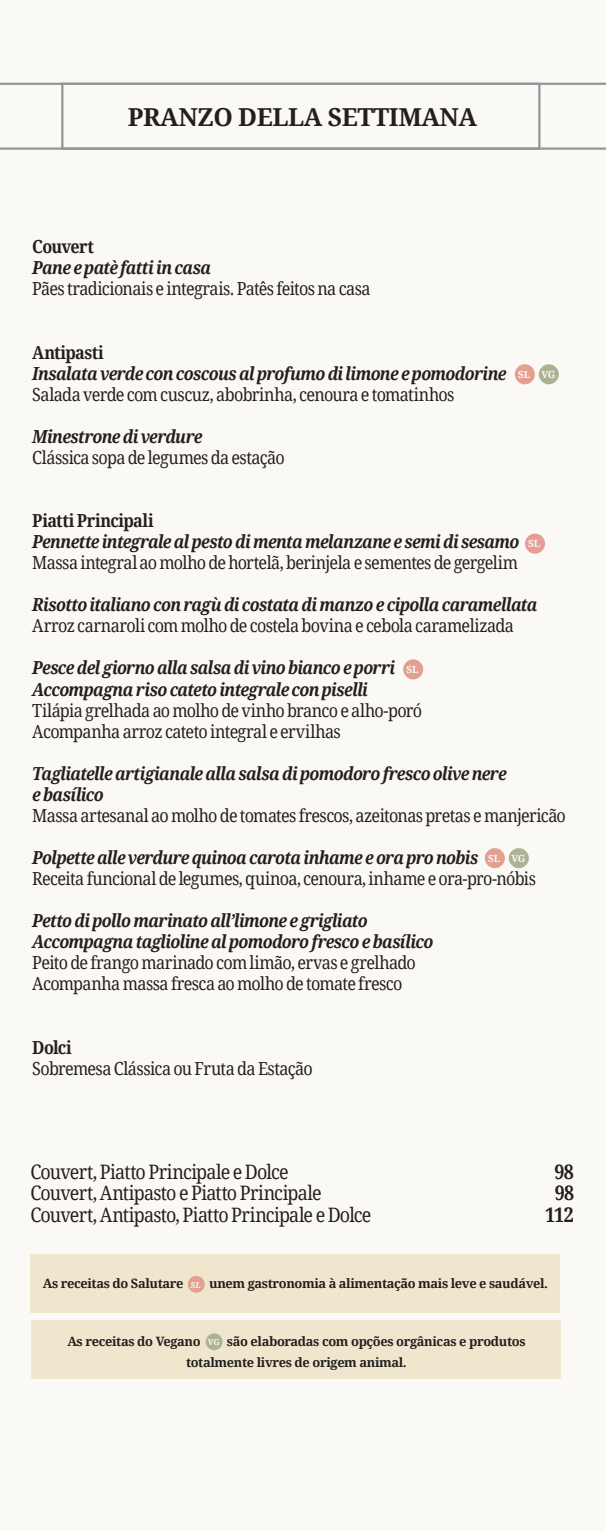
<style>
.page{position:relative;width:606px;height:1531px;background:#fbf9f5}
.page>*{position:absolute;margin:0;border:0;box-sizing:border-box;transform-origin:0 0}
.t1{font:700 24.75px "Droid Serif";letter-spacing:-.02em;color:#231f20}
.t2{font:700 20.03px "Droid Serif";color:#231f20;scale:.9 1}
.t3{font:19.8px "Droid Serif";letter-spacing:-.045em;color:#231f20;scale:.9 1}
.t4{font:700 19.8px "Droid Serif";color:#231f20;scale:.9 1}
.t5{font:italic 700 18px/21.2px "Droid Serif";letter-spacing:-.045em;color:#231f20;scale:.9 1}
.t6{font:18px "Droid Serif";letter-spacing:-.04em;color:#231f20;scale:.9 1}
.t7{font:700 18px "Droid Serif";letter-spacing:-.035em;color:#231f20;scale:.9 1}
.t8{font:700 12.83px/21.4px "Droid Serif";letter-spacing:-.03em;color:#231f20}
.t9{font:700 9.9px "Droid Serif";letter-spacing:-.015em;color:#fcf8f6}
.t10{font:italic 700 8.33px "Droid Serif";color:#fcf8f6}
.t11{font:700 8.33px "Droid Serif";color:#fcf8f6}
.s1{font-weight:400;font-style:normal}
</style>
<div class="page">
<svg style="left:0;top:83px;width:606px;height:67px"></svg>
<div style="left:30px;top:1254px;width:530px;height:58px;background:#f0e6cd"></div>
<div style="left:188px;top:1276px;width:17px;height:17px;background:#e3a090;border-radius:50%"></div>
<div style="left:31px;top:1320px;width:530px;height:59px;background:#f0e6cd"></div>
<div style="left:206px;top:1333px;width:17px;height:17px;background:#acb394;border-radius:50%"></div>
<div style="left:515px;top:364px;width:20px;height:20px;background:#e3a090;border-radius:50%"></div>
<div style="left:539px;top:364px;width:20px;height:20px;background:#acb394;border-radius:50%"></div>
<div style="left:485px;top:848px;width:20px;height:20px;background:#e3a090;border-radius:50%"></div>
<div style="left:509px;top:848px;width:20px;height:20px;background:#acb394;border-radius:50%"></div>
<div style="left:525px;top:534px;width:20px;height:20px;background:#e3a090;border-radius:50%"></div>
<div style="left:403px;top:659px;width:20px;height:20px;background:#e3a090;border-radius:50%"></div>
<p class="t1" style="left:128px;top:100px;width:351px">PRANZO DELLA SETTIMANA</p>
<p class="t7" style="left:32px;top:234px;width:70px">Couvert</p>
<p class="t5" style="left:32px;top:257px;width:200px">Pane e patè fatti in casa</p>
<p class="t6" style="left:32px;top:276px;width:377px">Pães tradicionais e integrais. Patês feitos na casa</p>
<p class="t7" style="left:32px;top:339px;width:81px">Antipasti</p>
<p class="t5" style="left:32px;top:362px;width:528px">Insalata verde con coscous al profumo di limone e pomodorine</p>
<p class="t6" style="left:32px;top:382px;width:470px">Salada verde com cuscuz, abobrinha, cenoura e tomatinhos</p>
<p class="t5" style="left:32px;top:425px;width:190px">Minestrone di verdure</p>
<p class="t6" style="left:32px;top:445px;width:282px">Clássica sopa de legumes da estação</p>
<p class="t9" style="left:518px;top:368px;width:14px">SL</p>
<p class="t9" style="left:541px;top:368px;width:16px">VG</p>
<p class="t7" style="left:32px;top:508px;width:136px">Piatti Principali</p>
<p class="t5" style="left:32px;top:530px;width:543px">Pennette integrale al pesto di menta melanzane e semi di sesamo</p>
<p class="t6" style="left:32px;top:550px;width:541px">Massa integral ao molho de hortelã, berinjela e sementes de gergelim</p>
<p class="t5" style="left:32px;top:594px;width:563px">Risotto italiano con ragù di costata di manzo e cipolla caramellata<br><span class="s1">Arroz carnaroli com molho de costela bovina e cebola caramelizada</span></p>
<p class="t5" style="left:32px;top:657px;width:405px">Pesce del giorno alla salsa di vino bianco e porri</p>
<p class="t5" style="left:32px;top:678px;width:374px">Accompagna riso cateto integrale con piselli</p>
<p class="t6" style="left:32px;top:698px;width:435px">Tilápia grelhada ao molho de vinho branco e alho-poró</p>
<p class="t6" style="left:32px;top:719px;width:344px">Acompanha arroz cateto integral e ervilhas</p>
<p class="t5" style="left:32px;top:762px;width:528px">Tagliatelle artigianale alla salsa di pomodoro fresco olive nere</p>
<p class="t5" style="left:32px;top:783px;width:81px">e basílico</p>
<p class="t6" style="left:32px;top:803px;width:594px">Massa artesanal ao molho de tomates frescos, azeitonas pretas e manjericão</p>
<p class="t5" style="left:32px;top:846px;width:497px">Polpette alle verdure quinoa carota inhame e ora pro nobis</p>
<p class="t6" style="left:32px;top:866px;width:561px">Receita funcional de legumes, quinoa, cenoura, inhame e ora-pro-nóbis</p>
<p class="t5" style="left:32px;top:909px;width:374px">Petto di pollo marinato all’limone e grigliato</p>
<p class="t5" style="left:32px;top:930px;width:447px">Accompagna taglioline al pomodoro fresco e basílico</p>
<p class="t6" style="left:32px;top:950px;width:428px">Peito de frango marinado com limão, ervas e grelhado</p>
<p class="t6" style="left:32px;top:971px;width:413px">Acompanha massa fresca ao molho de tomate fresco</p>
<p class="t9" style="left:528px;top:537px;width:14px">SL</p>
<p class="t9" style="left:406px;top:663px;width:14px">SL</p>
<p class="t9" style="left:488px;top:851px;width:14px">SL</p>
<p class="t9" style="left:511px;top:851px;width:16px">VG</p>
<p class="t7" style="left:32px;top:1034px;width:45px">Dolci</p>
<p class="t6" style="left:32px;top:1056px;width:313px">Sobremesa Clássica ou Fruta da Estação</p>
<p class="t3" style="left:30px;top:1158px;width:288px">Couvert, Piatto Principale e Dolce</p>
<p class="t4" style="left:554px;top:1158px;width:23px">98</p>
<p class="t3" style="left:30px;top:1179px;width:325px">Couvert, Antipasto e Piatto Principale</p>
<p class="t4" style="left:555px;top:1179px;width:23px">98</p>
<p class="t3" style="left:30px;top:1201px;width:380px">Couvert, Antipasto, Piatto Principale e Dolce</p>
<p class="t2" style="left:545px;top:1200px;width:33px">112</p>
<p class="t8" style="left:43px;top:1272px;width:142px">As receitas do Salutare</p>
<p class="t8" style="left:209px;top:1272px;width:340px">unem gastronomia à alimentação mais leve e saudável.</p>
<p class="t10" style="left:191px;top:1278px;width:12px">SL</p>
<p class="t8" style="left:67px;top:1330px;width:135px">As receitas do Vegano</p>
<p class="t8" style="left:186px;top:1330px;width:341px;text-indent:41px">são elaboradas com opções orgânicas e produtos totalmente livres de origem animal.</p>
<p class="t11" style="left:208px;top:1336px;width:13px">VG</p>
</div>
